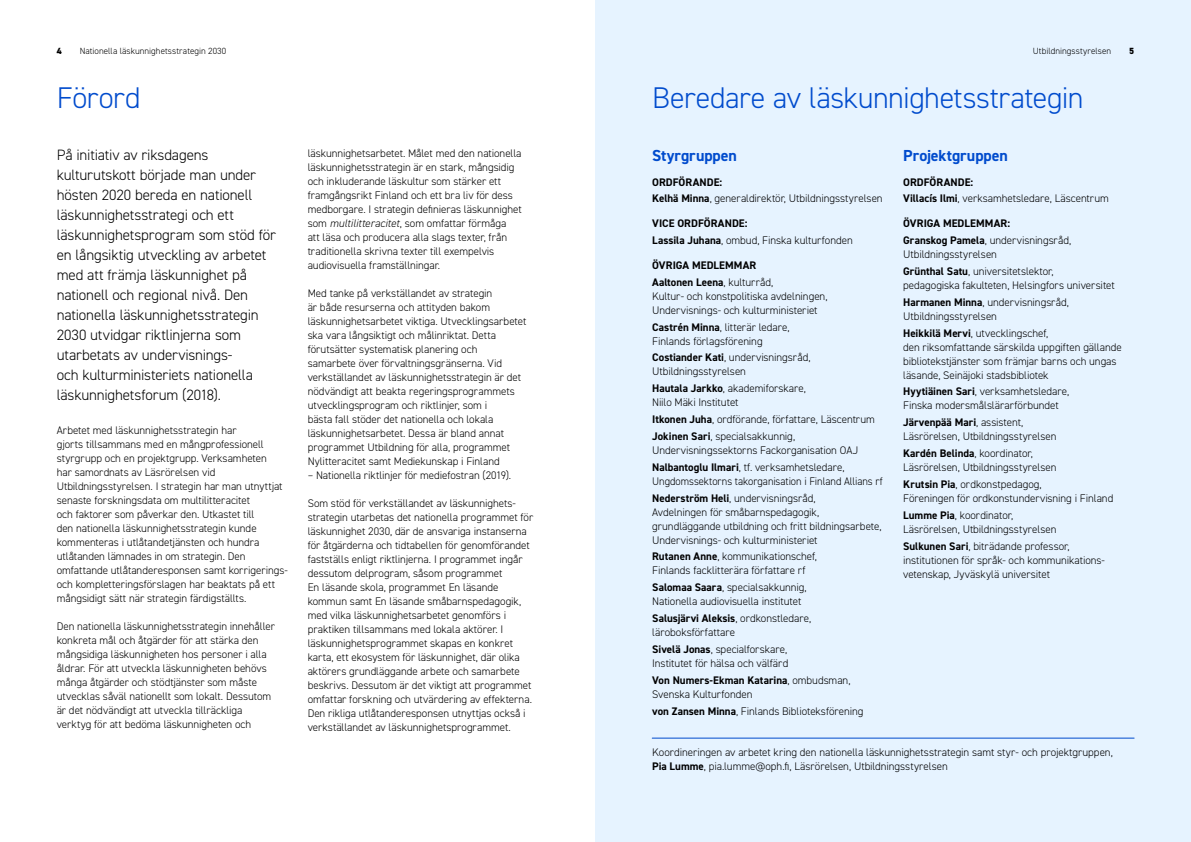
<style>
.page{position:relative;width:1191px;height:842px;background:#fff}
.page>*{position:absolute;margin:0;border:0;box-sizing:border-box;transform-origin:0 0}
.t1{font:300 30px "DIN2014";letter-spacing:-.015em;color:#004bcd}
.t2{font:700 16px "DIN2014";color:#004bcd}
.t3{font:300 15px/20px "DIN2014";letter-spacing:-.01em;color:#000}
.t4{font:300 11px/14px "DIN2014";letter-spacing:-.005em;color:#000}
.t5{font:700 11px/16.8px "DIN2014";color:#000}
.t6{font:300 11px/16.8px "DIN2014";letter-spacing:-.005em;color:#000;scale:.96 1}
.t7{font:300 9px "DIN2014";color:#000}
.t8{font:800 9px "DIN2014";color:#000}
.s1{font-style:italic}
.s2{font-weight:700}
.s3{font-weight:300}
</style>
<div class="page">
<div style="left:595px;top:0;width:596px;height:842px;background:#e6f3ff"></div>
<hr style="left:652px;top:738px;width:482px;height:1px;background:#004bcd">
<p class="t8" style="left:57px;top:45px;width:7px">4</p>
<p class="t7" style="left:80px;top:46px;width:148px">Nationella läskunnighetsstrategin 2030</p>
<p class="t7" style="left:1033px;top:46px;width:80px">Utbildningsstyrelsen</p>
<p class="t8" style="left:1129px;top:45px;width:7px">5</p>
<h1 class="t1" style="left:57px;top:80px;width:85px">Förord</h1>
<p class="t3" style="left:57px;top:145px;width:221px">På initiativ av riksdagens kulturutskott började man under hösten 2020 bereda en nationell läskunnighetsstrategi och ett läskunnighetsprogram som stöd för en långsiktig utveckling av arbetet med att främja läskunnighet på nationell och regional nivå. Den nationella läskunnighetsstrategin<br>2030 utvidgar riktlinjerna som utarbetats av undervisnings-<br>och kulturministeriets nationella läskunnighetsforum (2018).</p>
<p class="t4" style="left:57px;top:423px;width:233px">Arbetet med läskunnighetsstrategin har<br>gjorts tillsammans med en mångprofessionell styrgrupp och en projektgrupp. Verksamheten<br>har samordnats av Läsrörelsen vid Utbildningsstyrelsen. I strategin har man utnyttjat senaste forskningsdata om multilitteracitet<br>och faktorer som påverkar den. Utkastet till<br>den nationella läskunnighetsstrategin kunde kommenteras i utlåtandetjänsten och hundra utlåtanden lämnades in om strategin. Den omfattande utlåtanderesponsen samt korrigerings&shy;och kompletteringsförslagen har beaktats på ett mångsidigt sätt när strategin färdigställts.</p>
<p class="t4" style="left:57px;top:619px;width:220px">Den nationella läskunnighetsstrategin innehåller konkreta mål och åtgärder för att stärka den mångsidiga läskunnigheten hos personer i alla åldrar. För att utveckla läskunnigheten behövs många åtgärder och stödtjänster som måste utvecklas såväl nationellt som lokalt. Dessutom är det nödvändigt att utveckla tillräckliga verktyg för att bedöma läskunnigheten och</p>
<p class="t4" style="left:308px;top:146px;width:215px">läskunnighetsarbetet. Målet med den nationella läskunnighetsstrategin är en stark, mångsidig och inkluderande läskultur som stärker ett framgångsrikt Finland och ett bra liv för dess medborgare. I strategin definieras läskunnighet som <span class="s1">multilitteracitet</span>, som omfattar förmåga<br>att läsa och producera alla slags texter, från traditionella skrivna texter till exempelvis audiovisuella framställningar.</p>
<p class="t4" style="left:308px;top:286px;width:220px">Med tanke på verkställandet av strategin<br>är både resurserna och attityden bakom läskunnighetsarbetet viktiga. Utvecklingsarbetet ska vara långsiktigt och målinriktat. Detta förutsätter systematisk planering och samarbete över förvaltningsgränserna. Vid verkställandet av läskunnighetsstrategin är det nödvändigt att beakta regeringsprogrammets utvecklingsprogram och riktlinjer, som i<br>bästa fall stöder det nationella och lokala läskunnighetsarbetet. Dessa är bland annat programmet Utbildning för alla, programmet Nylitteracitet samt Mediekunskap i Finland</p>
<p class="t4" style="left:308px;top:468px;width:205px">– Nationella riktlinjer för mediefostran (2019).</p>
<p class="t4" style="left:308px;top:496px;width:227px">Som stöd för verkställandet av läskunnighets&shy;strategin utarbetas det nationella programmet för läskunnighet 2030, där de ansvariga instanserna för åtgärderna och tidtabellen för genomförandet fastställs enligt riktlinjerna. I programmet ingår dessutom delprogram, såsom programmet<br>En läsande skola, programmet En läsande kommun samt En läsande småbarnspedagogik, med vilka läskunnighetsarbetet genomförs i praktiken tillsammans med lokala aktörer. I läskunnighetsprogrammet skapas en konkret karta, ett ekosystem för läskunnighet, där olika aktörers grundläggande arbete och samarbete beskrivs. Dessutom är det viktigt att programmet omfattar forskning och utvärdering av effekterna.<br>Den rikliga utlåtanderesponsen utnyttjas också i verkställandet av läskunnighetsprogrammet.</p>
<h1 class="t1" style="left:652px;top:80px;width:433px">Beredare av läskunnighetsstrategin</h1>
<h2 class="t2" style="left:652px;top:144px;width:86px">Styrgruppen</h2>
<p class="t4" style="left:652px;top:173px;width:232px;line-height:16.8px"><span class="s2">ORDFÖRANDE:<br>Kelhä Minna</span>, generaldirektör, Utbildningsstyrelsen</p>
<p class="t5" style="left:652px;top:215px;width:202px">VICE ORDFÖRANDE:<br>Lassila Juhana<span class="s3">, ombud, Finska kulturfonden</span></p>
<p class="t5" style="left:652px;top:256px;width:123px">ÖVRIGA MEDLEMMAR<br>Aaltonen Leena<span class="s3">, kulturråd,</span></p>
<p class="t4" style="left:652px;top:289px;width:177px">Kultur- och konstpolitiska avdelningen,<br>Undervisnings- och kulturministeriet</p>
<p class="t4" style="left:652px;top:320px;width:139px"><span class="s2">Castrén Minna</span>, litterär ledare,<br>Finlands förlagsförening</p>
<p class="t4" style="left:652px;top:351px;width:160px"><span class="s2">Costiander Kati</span>, undervisningsråd,<br>Utbildningsstyrelsen</p>
<p class="t4" style="left:652px;top:381px;width:155px"><span class="s2">Hautala Jarkko</span>, akademiforskare,<br>Niilo Mäki Institutet</p>
<p class="t4" style="left:652px;top:411px;width:224px;line-height:16.8px"><span class="s2">Itkonen Juha</span>, ordförande, författare, Läscentrum<br><span class="s2">Jokinen Sari</span>, specialsakkunnig,</p>
<p class="t4" style="left:652px;top:442px;width:208px;line-height:16.8px">Undervisningssektorns Fackorganisation OAJ<br><span class="s2">Nalbantoglu Ilmari</span>, tf. verksamhetsledare,</p>
<p class="t6" style="left:652px;top:473px;width:242px">Ungdomssektorns takorganisation i Finland Allians rf<br><span class="s2">Nederström Heli</span>, undervisningsråd,</p>
<p class="t4" style="left:652px;top:505px;width:231px">Avdelningen för småbarnspedagogik, grundläggande utbildning och fritt bildningsarbete,<br>Undervisnings- och kulturministeriet</p>
<p class="t4" style="left:652px;top:550px;width:166px"><span class="s2">Rutanen Anne</span>, kommunikationschef,<br>Finlands facklitterära författare rf</p>
<p class="t4" style="left:652px;top:580px;width:156px"><span class="s2">Salomaa Saara</span>, specialsakkunnig,<br>Nationella audiovisuella institutet</p>
<p class="t4" style="left:652px;top:611px;width:161px"><span class="s2">Salusjärvi Aleksis</span>, ordkonstledare, läroboksförfattare</p>
<p class="t4" style="left:652px;top:642px;width:138px"><span class="s2">Sivelä Jonas</span>, specialforskare,<br>Institutet för hälsa och välfärd</p>
<p class="t4" style="left:652px;top:673px;width:200px"><span class="s2">Von Numers-Ekman Katarina</span>, ombudsman,<br>Svenska Kulturfonden</p>
<p class="t4" style="left:652px;top:704px;width:213px"><span class="s2">von Zansen Minna</span>, Finlands Biblioteksförening</p>
<h2 class="t2" style="left:903px;top:144px;width:106px">Projektgruppen</h2>
<p class="t4" style="left:903px;top:173px;width:207px;line-height:16.8px"><span class="s2">ORDFÖRANDE:<br>Villacís Ilmi</span>, verksamhetsledare, Läscentrum</p>
<p class="t5" style="left:903px;top:215px;width:170px">ÖVRIGA MEDLEMMAR:<br>Granskog Pamela<span class="s3">, undervisningsråd,</span></p>
<p class="t4" style="left:903px;top:246px;width:152px;line-height:16.8px">Utbildningsstyrelsen<br><span class="s2">Grünthal Satu</span>, universitetslektor,</p>
<p class="t4" style="left:903px;top:277px;width:213px;line-height:16.8px">pedagogiska fakulteten, Helsingfors universitet<br><span class="s2">Harmanen Minna</span>, undervisningsråd,</p>
<p class="t4" style="left:903px;top:307px;width:147px;line-height:16.8px">Utbildningsstyrelsen<br><span class="s2">Heikkilä Mervi</span>, utvecklingschef,</p>
<p class="t4" style="left:903px;top:340px;width:220px">den riksomfattande särskilda uppgiften gällande bibliotekstjänster som främjar barns och ungas läsande, Seinäjoki stadsbibliotek</p>
<p class="t4" style="left:903px;top:385px;width:168px"><span class="s2">Hyytiäinen Sari</span>, verksamhetsledare,<br>Finska modersmålslärarförbundet</p>
<p class="t4" style="left:903px;top:415px;width:155px"><span class="s2">Järvenpää Mari</span>, assistent,<br>Läsrörelsen, Utbildningsstyrelsen</p>
<p class="t4" style="left:903px;top:446px;width:155px"><span class="s2">Kardén Belinda</span>, koordinator,<br>Läsrörelsen, Utbildningsstyrelsen</p>
<p class="t4" style="left:903px;top:477px;width:212px"><span class="s2">Krutsin Pia</span>, ordkonstpedagog,<br>Föreningen för ordkonstundervisning i Finland</p>
<p class="t4" style="left:903px;top:508px;width:155px"><span class="s2">Lumme Pia</span>, koordinator,<br>Läsrörelsen, Utbildningsstyrelsen</p>
<p class="t4" style="left:903px;top:539px;width:203px"><span class="s2">Sulkunen Sari</span>, biträdande professor, institutionen för språk- och kommunikations&shy;vetenskap, Jyväskylä universitet</p>
<p class="t4" style="left:652px;top:745px;width:462px">Koordineringen av arbetet kring den nationella läskunnighetsstrategin samt styr- och projektgruppen,<br><span class="s2">Pia Lumme</span>, pia.lumme@oph.fi, Läsrörelsen, Utbildningsstyrelsen</p>
</div>
